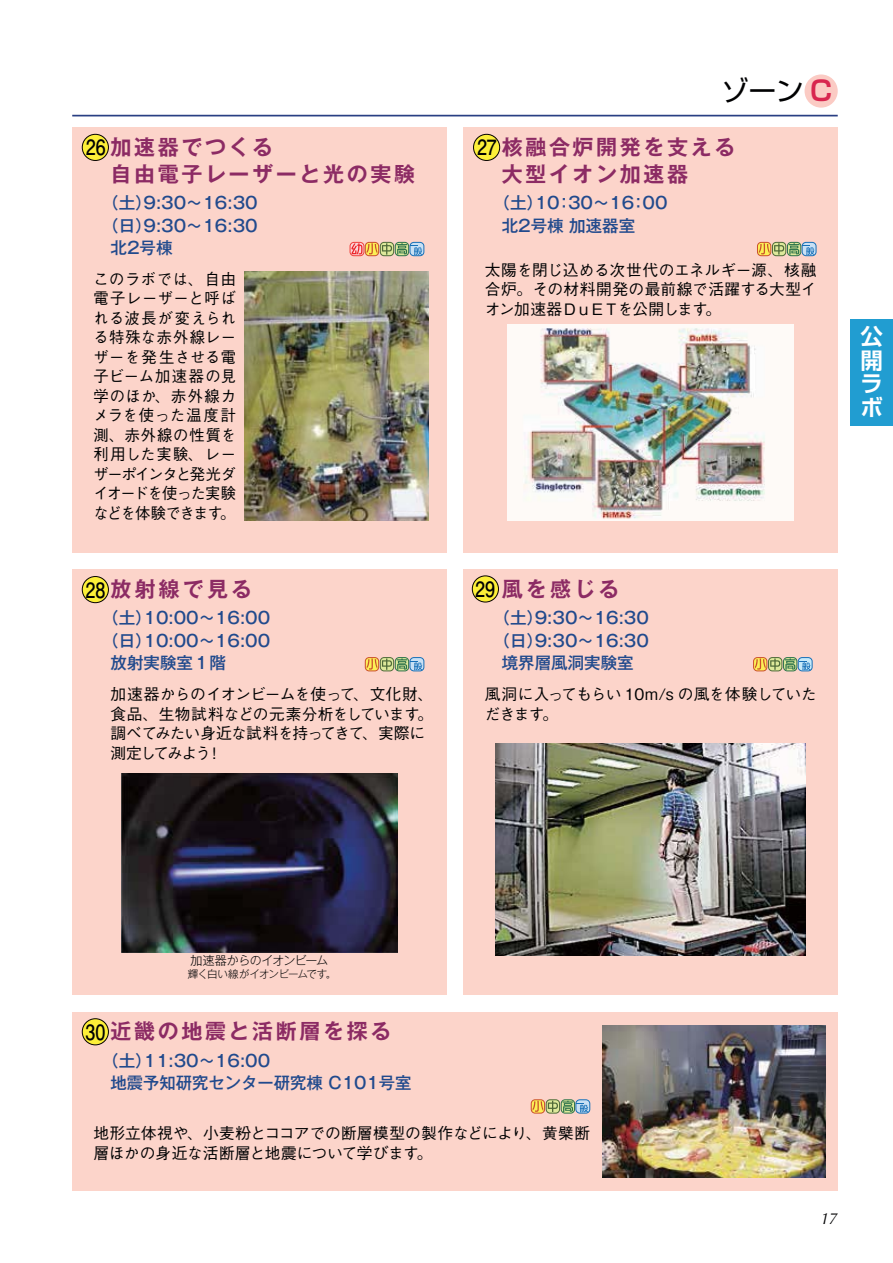
<style>
.page{position:relative;width:893px;height:1263px;background:#fff}
.page>*{position:absolute;margin:0;border:0;box-sizing:border-box;transform-origin:0 0}
.t1{font:27.3px "Shin Go Pro Regular 90 msp RKSJ H";color:#000102}
.t2{font:22.5px/23.7px "Shin Go Pro De Bold 90 msp RKSJ H";color:#fff;text-align:justify}
.t3{font:21px/27px "Gothic MB101 Pro De Bold 90 msp RKSJ H";letter-spacing:.125em;color:#8c2b64}
.t4{font:16.5px/22.5px "Gothic MB101 Pro Medium 90 msp RKSJ H";color:#214a8d}
.t5{font:italic 15.9px "Optima LT Std";color:#000102}
.t6{font:15.75px/19.5px "Gothic BBB Pro Medium 90 msp RKSJ H";letter-spacing:-.025em;color:#000102;text-align:justify}
.t7{font:15.75px/19.5px "Gothic BBB Pro Medium 90 msp RKSJ H";letter-spacing:-.005em;color:#000102}
.t8{font:15.75px/19.5px "Gothic BBB Pro Medium 90 msp RKSJ H";letter-spacing:-.045em;color:#000102}
.t9{font:12px "Gothic MB101 Pro Light 90 msp RKSJ H";letter-spacing:-.05em;color:#000102}
.t10{font:10.5px "Gothic MB101 Pro Light 90 msp RKSJ H";letter-spacing:-.055em;color:#000102}
.s1{font-family:"Futo Go B101 Pro Bold 90 msp RKSJ H";color:#000102}
.s2{font-family:"Shin Go Pro De Bold 90 msp RKSJ H";color:#d8264f}
</style>
<div class="page">
<div style="left:850px;top:319px;width:43px;height:106px;background:#219dd1"></div>
<hr style="left:72px;top:115px;width:766px;height:1px;background:#293f83">
<div style="left:72px;top:128px;width:374px;height:425px;background:#fcd4ca"></div>
<div style="left:350px;top:242px;width:14px;height:14px;border:1px solid #ef413d;border-radius:4px"></div>
<div style="left:365px;top:242px;width:14px;height:14px;border:1px solid #cb502c;border-radius:4px"></div>
<div style="left:380px;top:242px;width:14px;height:14px;border:1px solid #4f6b39;border-radius:4px"></div>
<div style="left:395px;top:242px;width:14px;height:14px;border:1px solid #2d734b;border-radius:4px"></div>
<div style="left:410px;top:242px;width:14px;height:14px;border:1px solid #1770b8;border-radius:4px"></div>
<svg style="left:351px;top:243px;width:71px;height:12px"></svg>
<div style="left:463px;top:128px;width:375px;height:425px;background:#fcd4ca"></div>
<div style="left:757px;top:242px;width:14px;height:14px;border:1px solid #cb502c;border-radius:4px"></div>
<div style="left:772px;top:242px;width:14px;height:14px;border:1px solid #4f6b39;border-radius:4px"></div>
<div style="left:787px;top:242px;width:14px;height:14px;border:1px solid #2d734b;border-radius:4px"></div>
<div style="left:802px;top:242px;width:14px;height:14px;border:1px solid #1770b8;border-radius:4px"></div>
<svg style="left:759px;top:243px;width:55px;height:12px"></svg>
<div style="left:72px;top:570px;width:374px;height:425px;background:#fcd4ca"></div>
<div style="left:365px;top:657px;width:14px;height:14px;border:1px solid #cb502c;border-radius:4px"></div>
<div style="left:380px;top:657px;width:14px;height:14px;border:1px solid #4f6b39;border-radius:4px"></div>
<div style="left:395px;top:657px;width:14px;height:14px;border:1px solid #2d734b;border-radius:4px"></div>
<div style="left:410px;top:657px;width:14px;height:14px;border:1px solid #1770b8;border-radius:4px"></div>
<svg style="left:367px;top:659px;width:55px;height:11px"></svg>
<img style="left:244px;top:271px;width:184px;height:250px">
<img style="left:507px;top:324px;width:287px;height:197px">
<div style="left:82px;top:134px;width:26px;height:26px;background:#fdef38;border-radius:50%"></div>
<div style="left:82px;top:134px;width:27px;height:27px;border:1px solid #050100;border-radius:50%"></div>
<div style="left:473px;top:134px;width:27px;height:26px;background:#fdef38;border-radius:50%"></div>
<div style="left:473px;top:134px;width:27px;height:27px;border:1px solid #050100;border-radius:50%"></div>
<div style="left:82px;top:577px;width:26px;height:26px;background:#fdef38;border-radius:50%"></div>
<div style="left:82px;top:576px;width:27px;height:27px;border:1px solid #050100;border-radius:50%"></div>
<div style="left:463px;top:570px;width:375px;height:425px;background:#fcd4ca"></div>
<div style="left:753px;top:657px;width:14px;height:14px;border:1px solid #cb502c;border-radius:4px"></div>
<div style="left:768px;top:657px;width:14px;height:14px;border:1px solid #4f6b39;border-radius:4px"></div>
<div style="left:783px;top:657px;width:14px;height:14px;border:1px solid #2d734b;border-radius:4px"></div>
<div style="left:798px;top:657px;width:14px;height:14px;border:1px solid #1770b8;border-radius:4px"></div>
<svg style="left:755px;top:659px;width:55px;height:11px"></svg>
<img style="left:122px;top:774px;width:275px;height:178px">
<div style="left:472px;top:576px;width:26px;height:26px;background:#fdef38;border-radius:50%"></div>
<div style="left:472px;top:576px;width:27px;height:26px;border:1px solid #050100;border-radius:50%"></div>
<img style="left:495px;top:743px;width:311px;height:213px">
<div style="left:72px;top:1012px;width:766px;height:179px;background:#fcd4ca"></div>
<div style="left:531px;top:1099px;width:14px;height:15px;border:1px solid #cb502c;border-radius:4px"></div>
<div style="left:546px;top:1099px;width:14px;height:15px;border:1px solid #4f6b39;border-radius:4px"></div>
<div style="left:561px;top:1099px;width:14px;height:15px;border:1px solid #2d734b;border-radius:4px"></div>
<div style="left:575px;top:1099px;width:15px;height:15px;border:1px solid #1770b8;border-radius:4px"></div>
<svg style="left:533px;top:1101px;width:55px;height:11px"></svg>
<div style="left:82px;top:1019px;width:26px;height:26px;background:#fdef38;border-radius:50%"></div>
<div style="left:82px;top:1018px;width:27px;height:27px;border:1px solid #050100;border-radius:50%"></div>
<img style="left:603px;top:1025px;width:223px;height:153px">
<div style="left:804px;top:74px;width:34px;height:34px;background:#fbcbc4;border-radius:50%"></div>
<h3 class="t3" style="left:110px;top:136px;width:306px;text-indent:-25px"><span class="s1">26</span> 加速器でつくる<br>自由電子レーザーと光の実験</h3>
<p class="t4" style="left:102px;top:194px;width:157px">（土）9:30～16:30</p>
<p class="t4" style="left:102px;top:216px;width:173px">（日）9:30～16:30　</p>
<p class="t4" style="left:110px;top:239px;width:64px">北2号棟</p>
<p class="t6" style="left:93px;top:271px;width:144px">このラボでは、自由電子レーザーと呼ばれる波長が変えられる特殊な赤外線レーザーを発生させる電子ビーム加速器の見学のほか、赤外線カメラを使った温度計測、赤外線の性質を利用した実験、レーザーポインタと発光ダイオードを使った実験などを体験できます。</p>
<h3 class="t3" style="left:85px;top:578px;width:168px"><span class="s1">28</span> 放射線で見る</h3>
<p class="t4" style="left:102px;top:609px;width:170px">（土）10:00～16:00</p>
<p class="t4" style="left:102px;top:632px;width:170px">（日）10:00～16:00</p>
<p class="t4" style="left:110px;top:654px;width:117px">放射実験室１階</p>
<p class="t6" style="left:110px;top:687px;width:324px;text-align:left">加速器からのイオンビームを使って、文化財、食品、生物試料などの元素分析をしています。調べてみたい身近な試料を持ってきて、実際に測定してみよう！</p>
<h1 class="t1" style="left:721px;top:81px;width:112px">ゾーン <span class="s2">C</span></h1>
<h3 class="t3" style="left:502px;top:136px;width:235px;text-indent:-25px"><span class="s1">27</span>核融合炉開発を支える大型イオン加速器</h3>
<p class="t4" style="left:502px;top:194px;width:184px;text-indent:-8px">（土）10：30～16：00　北2号棟 加速器室</p>
<p class="t6" style="left:485px;top:262px;width:333px">太陽を閉じ込める次世代のエネルギー源、核融合炉。その材料開発の最前線で活躍する大型イオン加速器ＤｕＥＴを公開します。</p>
<h2 class="t2" style="left:860px;top:328px;width:24px">公開ラボ</h2>
<h3 class="t3" style="left:475px;top:578px;width:146px"><span class="s1">29</span> 風を感じる</h3>
<p class="t4" style="left:493px;top:609px;width:157px;text-align:center">（土）9:30～16:30（日）9:30～16:30境界層風洞実験室</p>
<p class="t8" style="left:485px;top:687px;width:333px">風洞に入ってもらい 10m/s の風を体験していただきます。</p>
<p class="t9" style="left:190px;top:956px;width:139px">加速器からのイオンビーム</p>
<p class="t10" style="left:188px;top:970px;width:150px">輝く白い線がイオンビームです。</p>
<h3 class="t3" style="left:85px;top:1020px;width:307px"><span class="s1">30</span> 近畿の地震と活断層を探る</h3>
<p class="t4" style="left:110px;top:1051px;width:302px;text-indent:-8px">（土）11:30～16:00<br>地震予知研究センター研究棟 C101号室</p>
<p class="t7" style="left:93px;top:1126px;width:498px">地形立体視や、小麦粉とココアでの断層模型の製作などにより、黄檗断層ほかの身近な活断層と地震について学びます。</p>
<p class="t5" style="left:820px;top:1210px;width:19px">17</p>
</div>
